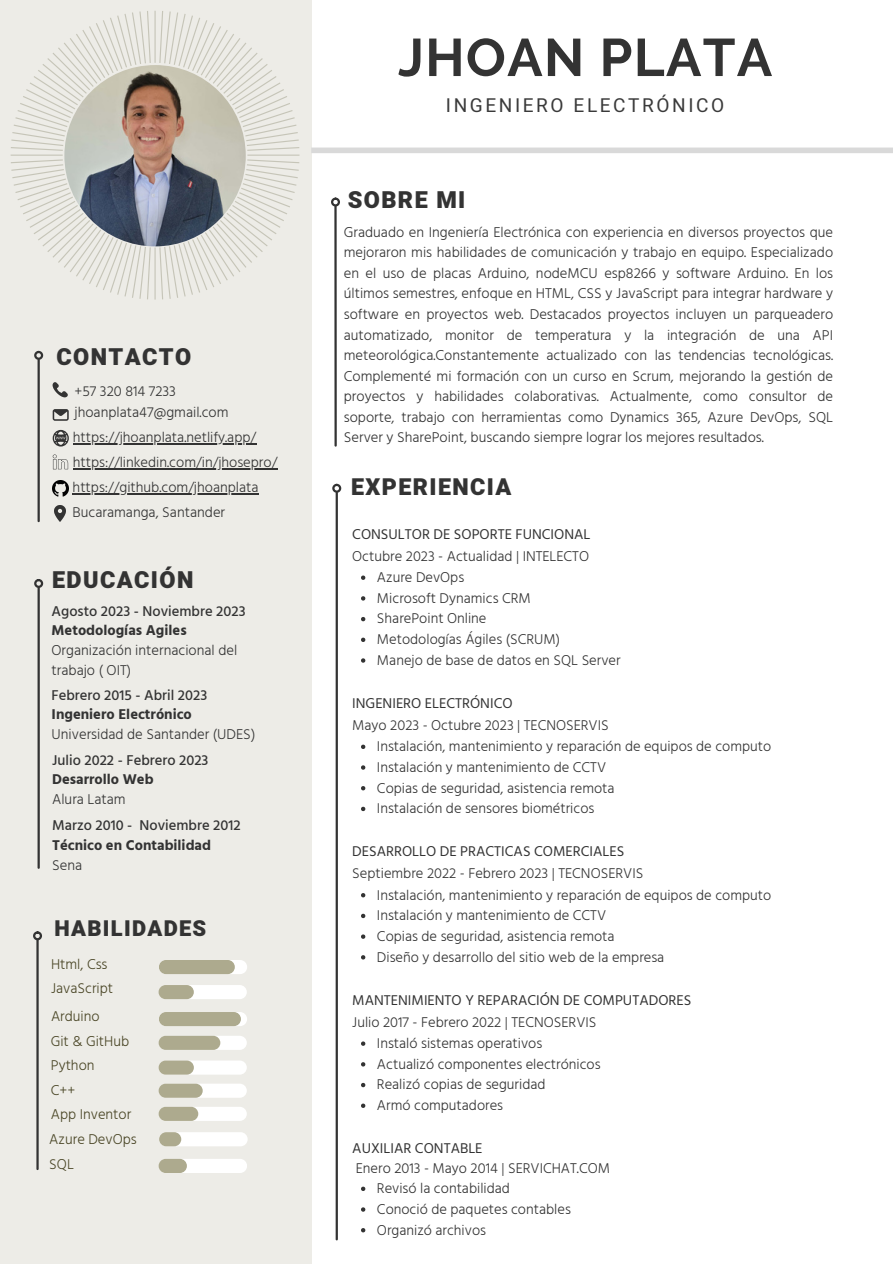
<style>
.page{position:relative;width:893px;height:1264px;background:#fff}
.page>*{position:absolute;margin:0;border:0;box-sizing:border-box;transform-origin:0 0}
.t1{font:700 52.8px "Raleway";letter-spacing:.025em;color:#333}
.t2{font:900 23.4px "Heebo";letter-spacing:.06em;color:#333}
.t3{font:900 23.25px "Heebo";letter-spacing:.06em;color:#333}
.t4{font:900 21.9px "Heebo";letter-spacing:.06em;color:#333}
.t5{font:19.05px "Heebo";letter-spacing:.135em;color:#3a3a3a}
.t6{font:300 14.55px/20.5px "Hind Madurai";color:#333;text-align:justify}
.t7{font:14.55px "Hind Madurai";color:#333}
.t8{font:500 14.55px "Hind Madurai";color:#333}
.t9{font:700 14.55px "Hind Madurai";color:#333}
.t10{font:300 14.55px "Hind Madurai";color:#494525}
</style>
<div class="page">
<div style="left:0;top:0;width:311px;height:1263px;background:#edece7"></div>
<hr style="left:36px;top:940px;width:3px;height:228px;background:#333">
<div style="left:33px;top:931px;width:9px;height:9px;border:2px solid #333;border-radius:50%"></div>
<div style="left:159px;top:960px;width:88px;height:14px;background:#fff;border-radius:7px"></div>
<div style="left:159px;top:960px;width:76px;height:14px;background:#adaa8e;border-radius:7px"></div>
<div style="left:158px;top:985px;width:89px;height:14px;background:#fff;border-radius:7px"></div>
<div style="left:158px;top:985px;width:36px;height:14px;background:#adaa8e;border-radius:7px"></div>
<div style="left:159px;top:1012px;width:88px;height:14px;background:#fff;border-radius:7px"></div>
<div style="left:159px;top:1012px;width:82px;height:14px;background:#adaa8e;border-radius:7px"></div>
<div style="left:158px;top:1035px;width:89px;height:14px;background:#fff;border-radius:7px"></div>
<div style="left:158px;top:1035px;width:62px;height:14px;background:#adaa8e;border-radius:7px"></div>
<div style="left:158px;top:1060px;width:89px;height:14px;background:#fff;border-radius:7px"></div>
<div style="left:158px;top:1060px;width:36px;height:14px;background:#adaa8e;border-radius:7px"></div>
<svg style="left:11px;top:11px;width:288px;height:288px"></svg>
<div style="left:158px;top:1083px;width:89px;height:14px;background:#fff;border-radius:7px"></div>
<div style="left:158px;top:1083px;width:45px;height:14px;background:#adaa8e;border-radius:7px"></div>
<hr style="left:334px;top:206px;width:3px;height:239px;background:#333">
<div style="left:331px;top:197px;width:9px;height:9px;border:2px solid #333;border-radius:50%"></div>
<div style="left:158px;top:1106px;width:89px;height:14px;background:#fff;border-radius:7px"></div>
<div style="left:158px;top:1106px;width:40px;height:14px;background:#adaa8e;border-radius:7px"></div>
<div style="left:311px;top:147px;width:581px;height:6px;background:#d9d9d9"></div>
<hr style="left:335px;top:493px;width:3px;height:746px;background:#333">
<div style="left:332px;top:484px;width:9px;height:9px;border:2px solid #333;border-radius:50%"></div>
<svg style="left:361px;top:1186px;width:4px;height:4px"></svg>
<svg style="left:361px;top:1207px;width:4px;height:4px"></svg>
<svg style="left:361px;top:1228px;width:4px;height:4px"></svg>
<svg style="left:361px;top:1041px;width:4px;height:4px"></svg>
<svg style="left:361px;top:1062px;width:4px;height:4px"></svg>
<svg style="left:361px;top:1082px;width:4px;height:5px"></svg>
<svg style="left:361px;top:1103px;width:4px;height:4px"></svg>
<svg style="left:361px;top:893px;width:4px;height:4px"></svg>
<svg style="left:361px;top:913px;width:4px;height:5px"></svg>
<svg style="left:361px;top:934px;width:4px;height:4px"></svg>
<svg style="left:361px;top:955px;width:4px;height:4px"></svg>
<svg style="left:361px;top:744px;width:4px;height:5px"></svg>
<svg style="left:361px;top:765px;width:4px;height:4px"></svg>
<svg style="left:361px;top:786px;width:4px;height:4px"></svg>
<svg style="left:361px;top:806px;width:4px;height:5px"></svg>
<svg style="left:361px;top:575px;width:4px;height:5px"></svg>
<svg style="left:361px;top:596px;width:4px;height:4px"></svg>
<svg style="left:361px;top:617px;width:4px;height:4px"></svg>
<svg style="left:361px;top:637px;width:4px;height:5px"></svg>
<svg style="left:361px;top:658px;width:4px;height:4px"></svg>
<img style="left:52px;top:383px;width:15px;height:15px">
<svg style="left:53px;top:409px;width:15px;height:12px"></svg>
<svg style="left:53px;top:430px;width:15px;height:16px"></svg>
<img style="left:55px;top:505px;width:11px;height:17px">
<svg style="left:53px;top:454px;width:15px;height:15px"></svg>
<img style="left:53px;top:480px;width:15px;height:16px">
<hr style="left:38px;top:360px;width:2px;height:161px;background:#333">
<div style="left:34px;top:351px;width:9px;height:9px;border:2px solid #333;border-radius:50%"></div>
<hr style="left:73px;top:443px;width:183px;height:1px;background:#333">
<hr style="left:73px;top:468px;width:204px;height:1px;background:#333">
<hr style="left:73px;top:493px;width:185px;height:1px;background:#333">
<div style="left:159px;top:1132px;width:89px;height:14px;background:#fff;border-radius:7px"></div>
<div style="left:159px;top:1132px;width:22px;height:14px;background:#adaa8e;border-radius:7px"></div>
<div style="left:158px;top:1158px;width:89px;height:14px;background:#fff;border-radius:7px"></div>
<div style="left:158px;top:1158px;width:29px;height:14px;background:#adaa8e;border-radius:7px"></div>
<hr style="left:38px;top:588px;width:2px;height:279px;background:#333">
<div style="left:34px;top:579px;width:9px;height:9px;border:2px solid #333;border-radius:50%"></div>
<p class="t2" style="left:56px;top:340px;width:136px">CONTACTO</p>
<p class="t6" style="left:75px;top:381px;width:103px">+57 320 814 7233</p>
<p class="t6" style="left:75px;top:402px;width:155px">jhoanplata47@gmail.com</p>
<p class="t6" style="left:73px;top:427px;width:185px">https://jhoanplata.netlify.app/</p>
<p class="t6" style="left:73px;top:452px;width:206px">https://linkedin.com/in/jhosepro/</p>
<p class="t6" style="left:73px;top:477px;width:187px">https://github.com/jhoanplata</p>
<p class="t6" style="left:73px;top:502px;width:154px">Bucaramanga, Santander</p>
<p class="t2" style="left:52px;top:563px;width:143px">EDUCACIÓN</p>
<p class="t8" style="left:52px;top:601px;width:195px">Agosto 2023 - Noviembre 2023</p>
<p class="t9" style="left:52px;top:621px;width:137px">Metodologías Agiles</p>
<p class="t6" style="left:52px;top:641px;width:187px;line-height:19.6px">Organización internacional del trabajo ( OIT)</p>
<p class="t8" style="left:52px;top:685px;width:157px">Febrero 2015 - Abril 2023</p>
<p class="t9" style="left:52px;top:704px;width:142px">Ingeniero Electrónico</p>
<p class="t6" style="left:52px;top:724px;width:205px">Universidad de Santander (UDES)</p>
<p class="t8" style="left:52px;top:750px;width:158px">Julio 2022 - Febrero 2023</p>
<p class="t9" style="left:52px;top:769px;width:103px">Desarrollo Web</p>
<p class="t6" style="left:52px;top:789px;width:75px">Alura Latam</p>
<p class="t8" style="left:52px;top:816px;width:190px">Marzo 2010 - Noviembre 2012</p>
<p class="t9" style="left:52px;top:835px;width:160px">Técnico en Contabilidad</p>
<p class="t6" style="left:52px;top:855px;width:32px">Sena</p>
<p class="t4" style="left:54px;top:913px;width:153px">HABILIDADES</p>
<p class="t10" style="left:51px;top:954px;width:58px">Html, Css</p>
<p class="t10" style="left:51px;top:979px;width:64px">JavaScript</p>
<p class="t10" style="left:51px;top:1006px;width:50px">Arduino</p>
<p class="t10" style="left:51px;top:1031px;width:80px">Git &amp; GitHub</p>
<p class="t10" style="left:51px;top:1056px;width:45px">Python</p>
<p class="t10" style="left:51px;top:1080px;width:26px">C++</p>
<p class="t10" style="left:51px;top:1104px;width:82px">App Inventor</p>
<p class="t10" style="left:49px;top:1130px;width:89px">Azure DevOps</p>
<p class="t10" style="left:49px;top:1154px;width:26px">SQL</p>
<p class="t1" style="left:398px;top:26px;width:375px">JHOAN PLATA</p>
<p class="t5" style="left:446px;top:92px;width:280px">INGENIERO ELECTRÓNICO</p>
<p class="t2" style="left:347px;top:184px;width:119px">SOBRE MI</p>
<p class="t6" style="left:344px;top:222px;width:491px">Graduado en Ingeniería Electrónica con experiencia en diversos proyectos que mejoraron mis habilidades de comunicación y trabajo en equipo. Especializado en el uso de placas Arduino, nodeMCU esp8266 y software Arduino. En los últimos semestres, enfoque en HTML, CSS y JavaScript para integrar hardware y software en proyectos web. Destacados proyectos incluyen un parqueadero automatizado, monitor de temperatura y la integración de una API meteorológica.Constantemente actualizado con las tendencias tecnológicas.<br>Complementé mi formación con un curso en Scrum, mejorando la gestión de proyectos y habilidades colaborativas. Actualmente, como consultor de soporte, trabajo con herramientas como Dynamics 365, Azure DevOps, SQL Server y SharePoint, buscando siempre lograr los mejores resultados.</p>
<p class="t3" style="left:351px;top:471px;width:161px">EXPERIENCIA</p>
<p class="t7" style="left:352px;top:524px;width:240px">CONSULTOR DE SOPORTE FUNCIONAL</p>
<p class="t6" style="left:352px;top:546px;width:238px">Octubre 2023 - Actualidad | INTELECTO</p>
<p class="t6" style="left:377px;top:567px;width:89px">Azure DevOps</p>
<p class="t6" style="left:377px;top:588px;width:155px">Microsoft Dynamics CRM</p>
<p class="t6" style="left:377px;top:609px;width:111px">SharePoint Online</p>
<p class="t6" style="left:377px;top:629px;width:185px">Metodologías Ágiles (SCRUM)</p>
<p class="t6" style="left:377px;top:650px;width:245px">Manejo de base de datos en SQL Server</p>
<p class="t7" style="left:352px;top:693px;width:162px">INGENIERO ELECTRÓNICO</p>
<p class="t6" style="left:352px;top:715px;width:258px">Mayo 2023 - Octubre 2023 | TECNOSERVIS</p>
<p class="t6" style="left:377px;top:736px;width:396px">Instalación, mantenimiento y reparación de equipos de computo</p>
<p class="t6" style="left:377px;top:757px;width:231px">Instalación y mantenimiento de CCTV</p>
<p class="t6" style="left:377px;top:778px;width:239px">Copias de seguridad, asistencia remota</p>
<p class="t6" style="left:377px;top:798px;width:219px">Instalación de sensores biométricos</p>
<p class="t7" style="left:352px;top:842px;width:273px">DESARROLLO DE PRACTICAS COMERCIALES</p>
<p class="t6" style="left:352px;top:863px;width:292px">Septiembre 2022 - Febrero 2023 | TECNOSERVIS</p>
<p class="t6" style="left:377px;top:885px;width:396px">Instalación, mantenimiento y reparación de equipos de computo</p>
<p class="t6" style="left:377px;top:905px;width:231px">Instalación y mantenimiento de CCTV</p>
<p class="t6" style="left:377px;top:926px;width:239px">Copias de seguridad, asistencia remota</p>
<p class="t6" style="left:377px;top:947px;width:289px">Diseño y desarrollo del sitio web de la empresa</p>
<p class="t7" style="left:352px;top:990px;width:340px">MANTENIMIENTO Y REPARACIÓN DE COMPUTADORES</p>
<p class="t6" style="left:352px;top:1012px;width:246px">Julio 2017 - Febrero 2022 | TECNOSERVIS</p>
<p class="t6" style="left:377px;top:1033px;width:167px">Instaló sistemas operativos</p>
<p class="t6" style="left:377px;top:1054px;width:225px">Actualizó componentes electrónicos</p>
<p class="t6" style="left:377px;top:1074px;width:170px">Realizó copias de seguridad</p>
<p class="t6" style="left:377px;top:1095px;width:128px">Armó computadores</p>
<p class="t7" style="left:352px;top:1138px;width:132px">AUXILIAR CONTABLE</p>
<p class="t6" style="left:356px;top:1157px;width:256px">Enero 2013 - Mayo 2014 | SERVICHAT.COM</p>
<p class="t6" style="left:377px;top:1178px;width:134px">Revisó la contabilidad</p>
<p class="t6" style="left:377px;top:1199px;width:195px">Conoció de paquetes contables</p>
<p class="t6" style="left:377px;top:1219px;width:111px">Organizó archivos</p>
</div>
